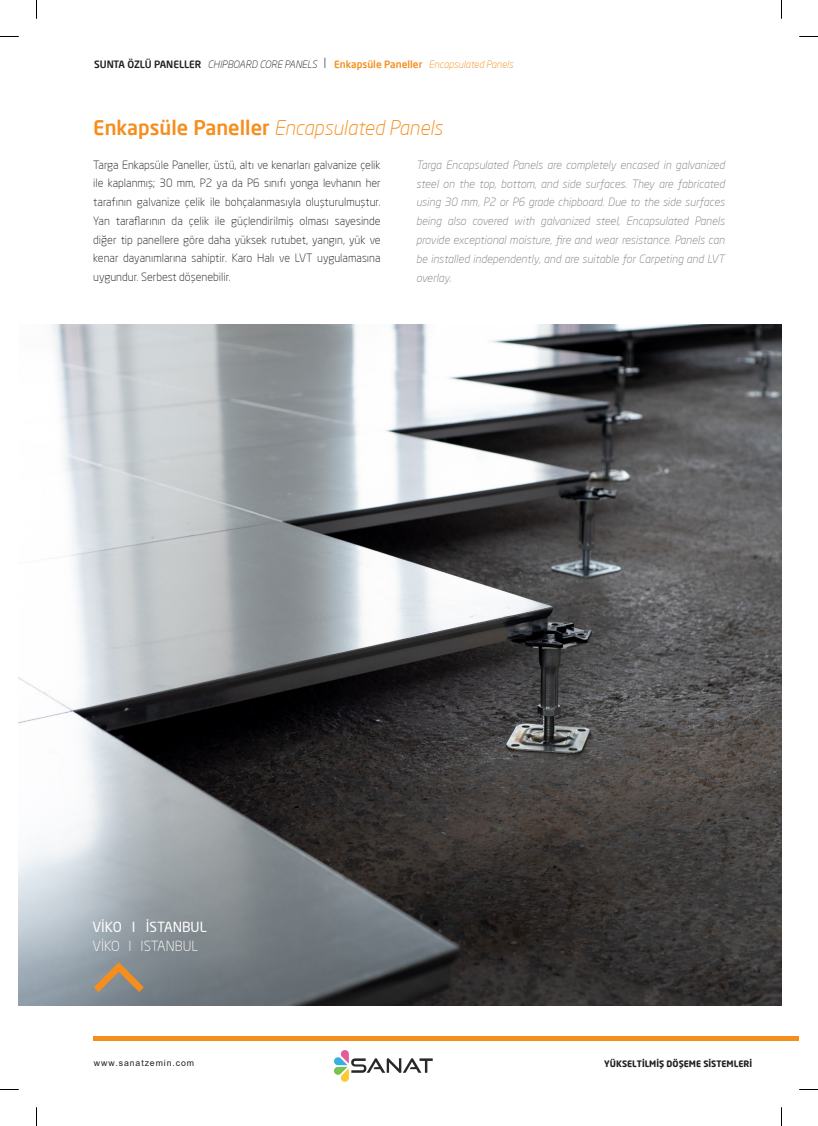
<style>
.page{position:relative;width:818px;height:1126px;background:#fff}
.page>*{position:absolute;margin:0;border:0;box-sizing:border-box;transform-origin:0 0}
.t1{font:italic 300 20px "Neo Sans Pro";color:#f68e1e}
.t2{font:13.75px "Neo Sans Pro";color:#fff}
.t3{font:300 13.75px "Neo Sans Pro";color:#fff}
.t4{font:300 11.25px/18.8px "Neo Sans Pro";color:#231f20;text-align:justify}
.t5{font:italic 300 11.25px/18.8px "Neo Sans Pro";color:#808285;text-align:justify}
.t6{font:italic 300 10px "Neo Sans Pro";color:#231f20}
.t7{font:700 8.75px "Neo Sans Pro";color:#231f20}
.t8{font:8.75px "Arial";letter-spacing:.1em;color:#231f20}
.s1{font-weight:500;font-style:normal}
.s2{font-style:normal;font-size:13.75px}
.s3{font-weight:500;font-style:normal;color:#f68e1e}
.s4{color:#f68e1e}
</style>
<div class="page">
<hr style="left:93px;top:1036px;width:705px;height:4px;background:#f68e1e">
<img style="left:19px;top:324px;width:762px;height:681px">
<svg style="left:94px;top:962px;width:50px;height:29px"></svg>
<svg style="left:0;top:36px;width:19px;height:1px"></svg>
<svg style="left:799px;top:36px;width:18px;height:1px"></svg>
<svg style="left:0;top:1089px;width:19px;height:1px"></svg>
<svg style="left:799px;top:1089px;width:18px;height:1px"></svg>
<svg style="left:36px;top:0;width:1px;height:19px"></svg>
<svg style="left:36px;top:1107px;width:1px;height:18px"></svg>
<img style="left:334px;top:1050px;width:14px;height:31px">
<img style="left:351px;top:1058px;width:81px;height:14px">
<p class="t6" style="left:94px;top:59px;width:420px"><span class="s1">SUNTA ÖZLÜ PANELLER</span> CHIPBOARD CORE PANELS <span class="s2">I</span> <span class="s3">Enkapsüle Paneller</span> <span class="s4">Encapsulated Panels</span></p>
<h1 class="t1" style="left:93px;top:116px;width:351px"><span class="s1">Enkapsüle Paneller</span> Encapsulated Panels</h1>
<p class="t4" style="left:93px;top:155px;width:289px">Targa Enkapsüle Paneller, üstü, altı ve kenarları galvanize çelik ile kaplanmış; 30 mm, P2 ya da P6 sınıfı yonga levhanın her tarafının galvanize çelik ile bohçalanmasıyla oluşturulmuştur.<br>Yan taraflarının da çelik ile güçlendirilmiş olması sayesinde diğer tip panellere göre daha yüksek rutubet, yangın, yük ve kenar dayanımlarına sahiptir. Karo Halı ve LVT uygulamasına uygundur. Serbest döşenebilir.</p>
<p class="t5" style="left:416px;top:155px;width:310px">Targa Encapsulated Panels are completely encased in galvanized steel on the top, bottom, and side surfaces. They are fabricated using 30 mm, P2 or P6 grade chipboard. Due to the side surfaces being also covered with galvanized steel, Encapsulated Panels provide exceptional moisture, fire and wear resistance. Panels can be installed independently, and are suitable for Carpeting and LVT overlay.</p>
<p class="t2" style="left:92px;top:918px;width:116px">VİKO I İSTANBUL</p>
<p class="t3" style="left:92px;top:937px;width:107px">VİKO I ISTANBUL</p>
<p class="t8" style="left:94px;top:1057px;width:101px">www.sanatzemin.com</p>
<p class="t7" style="left:604px;top:1058px;width:149px">YÜKSELTİLMİŞ DÖŞEME SİSTEMLERİ</p>
</div>
